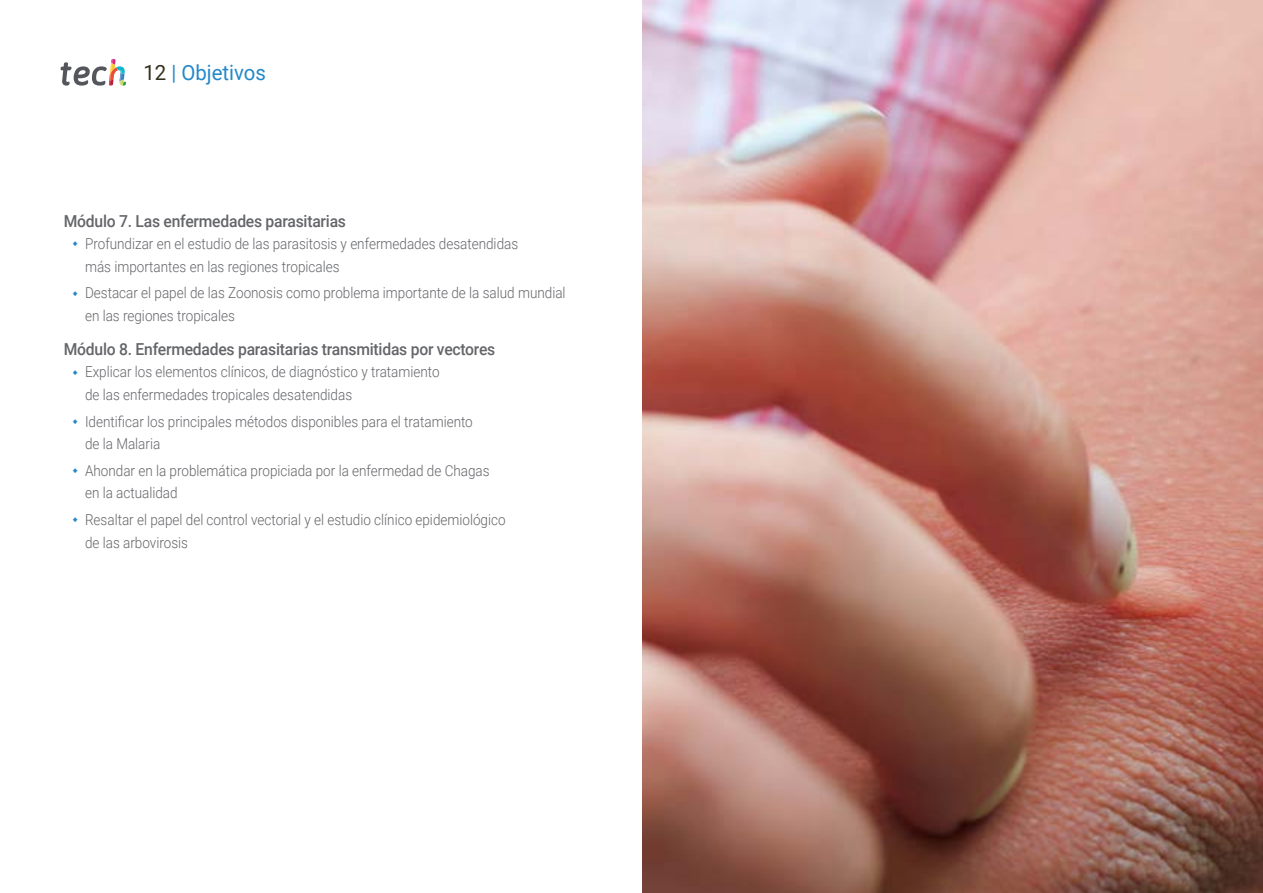
<style>
.page{position:relative;width:1263px;height:893px;background:#fff}
.page>*{position:absolute;margin:0;border:0;box-sizing:border-box;transform-origin:0 0}
.t1{font:21px "Roboto";color:#2488c9}
.t2{font:500 16.5px "Roboto";letter-spacing:-.015em;color:#646569;scale:.95 1}
.t3{font:300 15px/22.5px "Roboto";color:#646569;scale:.9 1}
.s1{color:#342e1f}
</style>
<div class="page">
<img style="left:642px;top:0;width:621px;height:893px">
<svg style="left:61px;top:59px;width:65px;height:27px"></svg>
<h1 class="t1" style="left:144px;top:57px;width:124px"><span class="s1">12</span> | Objetivos</h1>
<p class="t2" style="left:64px;top:209px;width:299px">Módulo 7. Las enfermedades parasitarias</p>
<p class="t3" style="left:85px;top:232px;width:483px">Profundizar en el estudio de las parasitosis y enfermedades desatendidas más importantes en las regiones tropicales</p>
<p class="t3" style="left:85px;top:281px;width:535px">Destacar el papel de las Zoonosis como problema importante de la salud mundial en las regiones tropicales</p>
<p class="t2" style="left:64px;top:338px;width:456px">Módulo 8. Enfermedades parasitarias transmitidas por vectores</p>
<p class="t3" style="left:85px;top:360px;width:395px">Explicar los elementos clínicos, de diagnóstico y tratamiento de las enfermedades tropicales desatendidas</p>
<p class="t3" style="left:85px;top:410px;width:432px">Identificar los principales métodos disponibles para el tratamiento de la Malaria</p>
<p class="t3" style="left:85px;top:459px;width:451px">Ahondar en la problemática propiciada por la enfermedad de Chagas en la actualidad</p>
<p class="t3" style="left:85px;top:508px;width:469px">Resaltar el papel del control vectorial y el estudio clínico epidemiológico de las arbovirosis</p>
</div>
